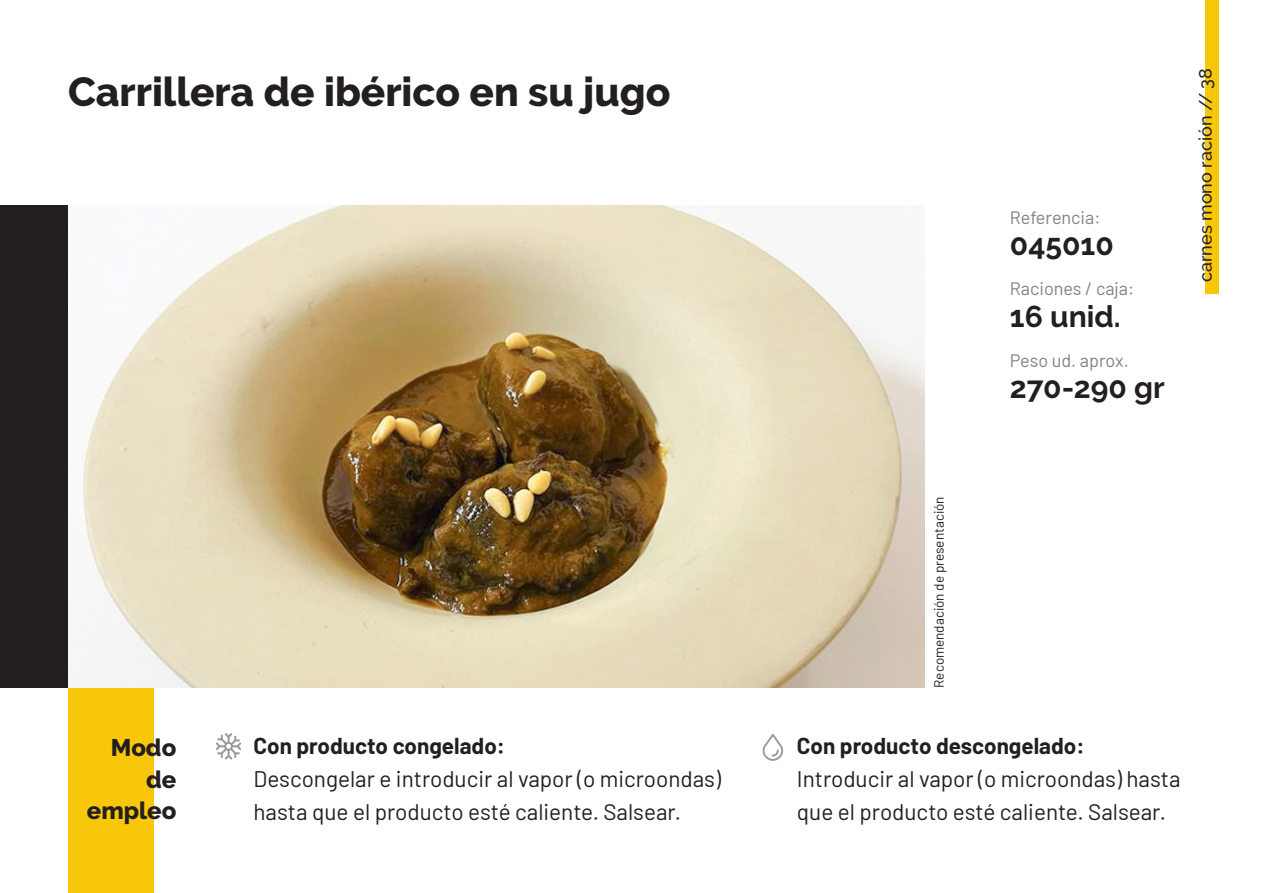
<style>
.page{position:relative;width:1263px;height:893px;background:#fff}
.page>*{position:absolute;margin:0;border:0;box-sizing:border-box;transform-origin:0 0}
.t1{font:800 40.5px "Raleway";color:#231f20}
.t2{font:700 30px "Raleway";color:#231f20}
.t3{font:800 24px "Raleway";color:#231f20}
.t4{font:22.5px/33px "Barlow";color:#231f20}
.t5{font:700 22.5px "Barlow";color:#231f20}
.t6{font:18px "Barlow";color:#808285}
.t7{font:500 18px "Raleway";color:#231f20}
.t8{font:13.5px "Barlow";color:#231f20}
</style>
<div class="page">
<div style="left:1205px;top:0;width:14px;height:294px;background:#f9c709"></div>
<div style="left:68px;top:687px;width:85px;height:206px;background:#f9c709"></div>
<div style="left:0;top:205px;width:68px;height:482px;background:#231f20"></div>
<svg style="left:762px;top:734px;width:22px;height:27px"></svg>
<svg style="left:216px;top:733px;width:25px;height:27px"></svg>
<img style="left:74px;top:205px;width:851px;height:482px">
<p class="t1" style="left:68px;top:69px;width:604px">Carrillera de ibérico en su jugo</p>
<p class="t3" style="left:111px;top:734px;width:67px">Modo</p>
<p class="t3" style="left:146px;top:766px;width:32px">de</p>
<p class="t3" style="left:87px;top:797px;width:91px">empleo</p>
<p class="t5" style="left:253px;top:729px;width:253px">Con producto congelado:</p>
<p class="t4" style="left:253px;top:761px;width:469px">Descongelar e introducir al vapor (o microondas) hasta que el producto esté caliente. Salsear.</p>
<p class="t6" style="left:1010px;top:204px;width:92px">Referencia:</p>
<p class="t2" style="left:1010px;top:227px;width:105px">045010</p>
<p class="t6" style="left:1010px;top:276px;width:126px">Raciones / caja:</p>
<p class="t2" style="left:1010px;top:299px;width:112px">16 unid.</p>
<p class="t6" style="left:1010px;top:347px;width:120px">Peso ud. aprox.</p>
<p class="t2" style="left:1010px;top:370px;width:156px">270-290 gr</p>
<p class="t7" style="left:1195px;top:282px;width:216px;rotate:-90deg">carnes mono ración // 38</p>
<p class="t8" style="left:929px;top:688px;width:193px;rotate:-90deg">Recomendación de presentación</p>
<p class="t5" style="left:797px;top:729px;width:289px">Con producto descongelado:</p>
<p class="t4" style="left:797px;top:761px;width:385px">Introducir al vapor (o microondas) hasta que el producto esté caliente. Salsear.</p>
</div>
